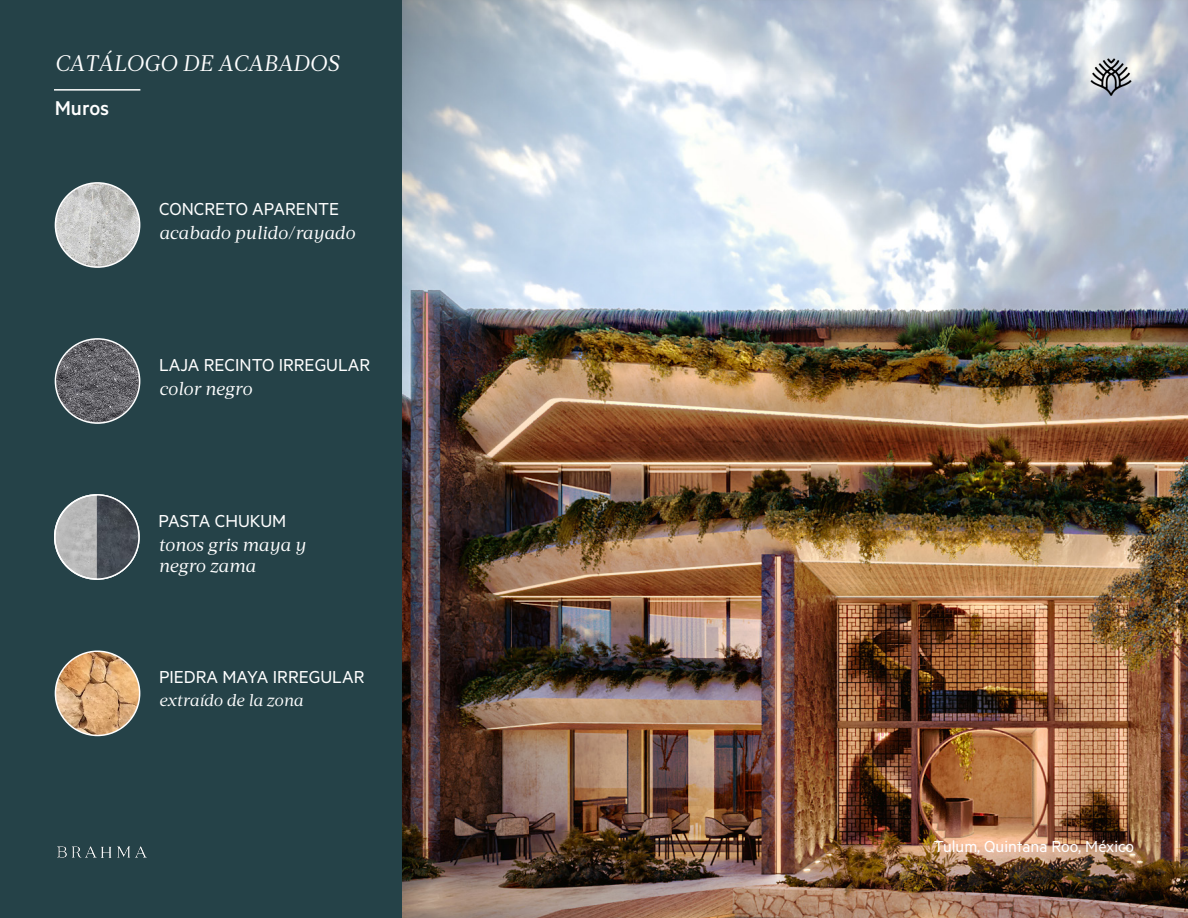
<style>
.page{position:relative;width:1188px;height:918px;background:#254248}
.page>*{position:absolute;margin:0;border:0;box-sizing:border-box;transform-origin:0 0}
.t1{font:italic 22.5px "Acta";color:#fff}
.t2{font:500 22.5px "Metric";color:#fff}
.t3{font:19.5px "Metric";color:#fff}
.t4{font:italic 18px "Acta";color:#fff}
.t5{font:18px "Metric";color:#fff}
.t6{font:italic 16.5px "Acta";color:#fff}
</style>
<div class="page">
<img style="left:402px;top:0;width:786px;height:918px">
<hr style="left:54px;top:89px;width:86px;height:2px;background:#fff">
<img style="left:57px;top:846px;width:90px;height:12px">
<img style="left:55px;top:495px;width:84px;height:84px;border-radius:42px">
<img style="left:97px;top:495px;width:42px;height:84px">
<div style="left:54px;top:494px;width:86px;height:86px;border:2px solid #fff;border-radius:50%"></div>
<img style="left:55px;top:339px;width:85px;height:84px;border-radius:42px">
<div style="left:55px;top:338px;width:85px;height:86px;border:2px solid #fff;border-radius:50%"></div>
<img style="left:55px;top:651px;width:85px;height:84px;border-radius:42px">
<div style="left:55px;top:651px;width:85px;height:85px;border:2px solid #fff;border-radius:50%"></div>
<img style="left:55px;top:183px;width:85px;height:84px;border-radius:42px">
<div style="left:55px;top:182px;width:85px;height:86px;border:2px solid #fff;border-radius:50%"></div>
<img style="left:1087px;top:54px;width:47px;height:47px">
<p class="t1" style="left:55px;top:50px;width:286px">CATÁLOGO DE ACABADOS</p>
<p class="t2" style="left:55px;top:95px;width:56px">Muros</p>
<p class="t3" style="left:159px;top:197px;width:182px">CONCRETO APARENTE</p>
<p class="t4" style="left:159px;top:222px;width:197px">acabado pulido/rayado</p>
<p class="t3" style="left:159px;top:353px;width:213px">LAJA RECINTO IRREGULAR</p>
<p class="t4" style="left:159px;top:378px;width:94px">color negro</p>
<p class="t3" style="left:158px;top:509px;width:130px">PASTA CHUKUM</p>
<p class="t4" style="left:158px;top:534px;width:149px">tonos gris maya y</p>
<p class="t4" style="left:158px;top:556px;width:99px">negro zama</p>
<p class="t3" style="left:159px;top:666px;width:207px">PIEDRA MAYA IRREGULAR</p>
<p class="t6" style="left:159px;top:691px;width:146px">extraído de la zona</p>
<p class="t5" style="left:934px;top:836px;width:202px">Tulum, Quintana Roo, México</p>
</div>
